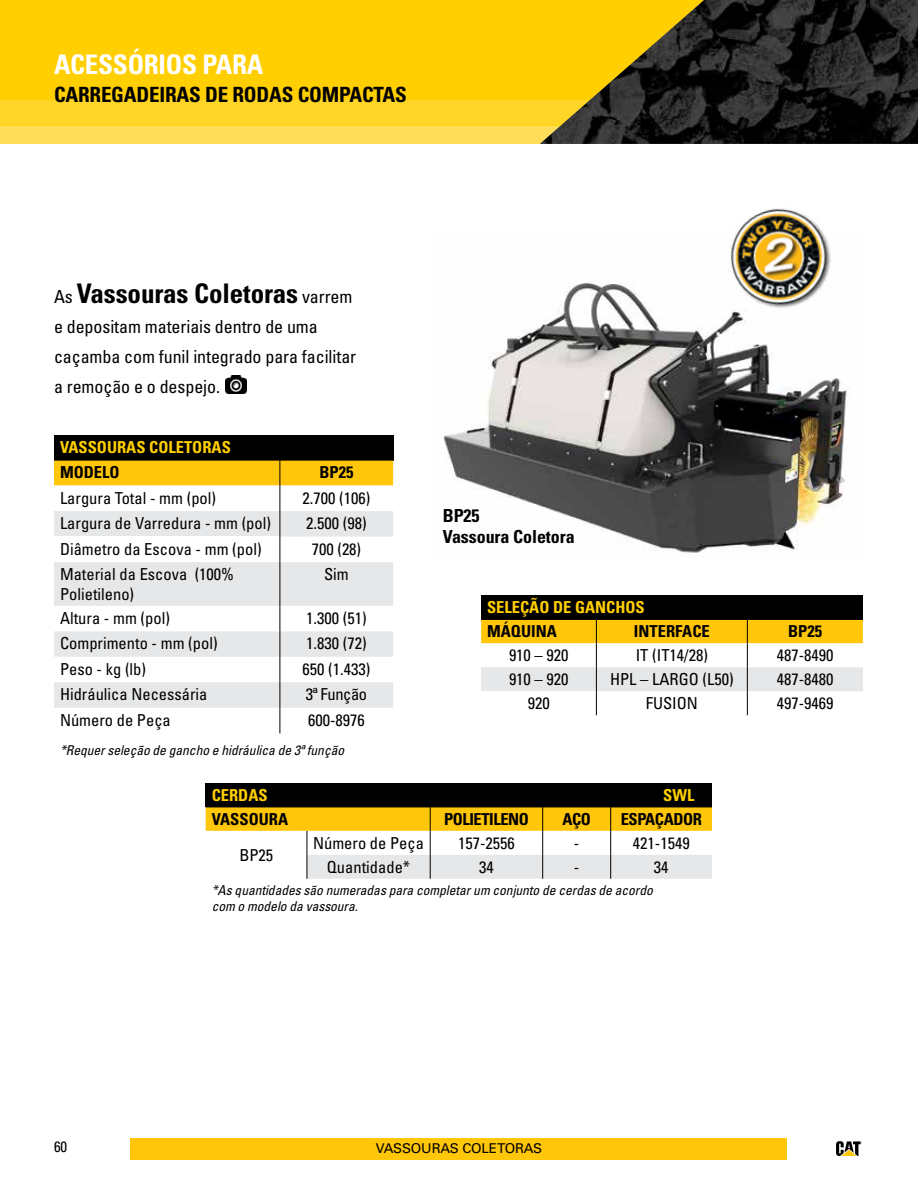
<style>
.page{position:relative;width:918px;height:1188px;background:#fff}
.page>*{position:absolute;margin:0;border:0;box-sizing:border-box;transform-origin:0 0}
.BodyCopy{font:700 condensed 27px "Univers LT Std";letter-spacing:-.005em;color:#000}
.t1{font:700 condensed 27px "Univers LT Std";letter-spacing:-.01em;color:#fff}
.t2{font:700 condensed 21px "Univers LT Std";letter-spacing:-.01em;color:#000}
.BodyCopy-2{font:condensed 18px/30px "Univers LT Std";letter-spacing:-.005em;color:#000}
.BodyCopy-3{font:700 condensed 18px "Univers LT Std";letter-spacing:-.005em;color:#000}
.t3{font:condensed 16.5px/19.8px "Univers LT Std";color:#000}
.TOC_Level_1{font:700 condensed 16.5px "Univers LT Std";color:#ffcf01}
.t4{font:700 condensed 16.5px "Univers LT Std";color:#000}
.t5{font:700 condensed 16.5px "Univers LT Std";letter-spacing:-.025em;color:#000}
.t6{font:condensed 16.5px "Univers LT Std";letter-spacing:-.025em;color:#000}
.t7{font:condensed 15px "Univers LT Std";color:#000}
.BodyCopy-4{font:italic condensed 13.5px/16.2px "Univers LT Std";letter-spacing:-.005em;color:#000}
.Page_Title{font:13.5px "Univers LT Std";letter-spacing:-.01em;color:#000}
.s1{font-weight:400;font-size:18px}
</style>
<div class="page">
<div style="left:131px;top:1138px;width:656px;height:21px;background:#ffc60a"></div>
<img style="left:443px;top:283px;width:408px;height:270px">
<svg style="left:54px;top:435px;width:340px;height:298px"></svg>
<img style="left:721px;top:208px;width:121px;height:114px">
<img style="left:225px;top:376px;width:22px;height:18px">
<div style="left:481px;top:596px;width:382px;height:23px;background:#000"></div>
<svg style="left:481px;top:619px;width:382px;height:96px"></svg>
<div style="left:206px;top:783px;width:506px;height:24px;background:#000"></div>
<svg style="left:206px;top:807px;width:506px;height:72px"></svg>
<div style="left:0;top:0;width:891px;height:99px;background:#ffcf01"></div>
<div style="left:0;top:99px;width:891px;height:26px;background:#ffd627"></div>
<div style="left:0;top:125px;width:891px;height:19px;background:#ffdf5a"></div>
<img style="left:540px;top:0;width:377px;height:144px">
<svg style="left:917px;top:0;width:1px;height:144px"></svg>
<svg style="left:836px;top:1141px;width:25px;height:15px"></svg>
<h1 class="t1" style="left:54px;top:47px;width:211px">ACESSÓRIOS PARA</h1>
<p class="t2" style="left:54px;top:81px;width:354px">CARREGADEIRAS DE RODAS COMPACTAS</p>
<p class="BodyCopy" style="left:54px;top:277px;width:300px"><span class="s1">As</span> Vassouras Coletoras <span class="s1">varrem</span></p>
<p class="BodyCopy-2" style="left:54px;top:312px;width:304px">e depositam materiais dentro de uma caçamba com funil integrado para facilitar a remoção e o despejo.</p>
<p class="TOC_Level_1" style="left:60px;top:437px;width:172px">VASSOURAS COLETORAS</p>
<p class="t4" style="left:60px;top:462px;width:61px">MODELO</p>
<p class="t4" style="left:320px;top:462px;width:35px">BP25</p>
<p class="t3" style="left:60px;top:488px;width:158px">Largura Total - mm (pol)</p>
<p class="t3" style="left:303px;top:488px;width:69px">2.700 (106)</p>
<p class="t3" style="left:60px;top:513px;width:213px">Largura de Varredura - mm (pol)</p>
<p class="t3" style="left:306px;top:513px;width:62px">2.500 (98)</p>
<p class="t3" style="left:60px;top:539px;width:203px">Diâmetro da Escova - mm (pol)</p>
<p class="t3" style="left:312px;top:539px;width:51px">700 (28)</p>
<p class="t3" style="left:60px;top:564px;width:176px">Material da Escova (100%<br>Polietileno)</p>
<p class="t3" style="left:324px;top:564px;width:26px">Sim</p>
<p class="t3" style="left:60px;top:608px;width:111px">Altura - mm (pol)</p>
<p class="t3" style="left:306px;top:608px;width:62px">1.300 (51)</p>
<p class="t3" style="left:60px;top:633px;width:159px">Comprimento - mm (pol)</p>
<p class="t3" style="left:306px;top:633px;width:62px">1.830 (72)</p>
<p class="t3" style="left:60px;top:659px;width:88px">Peso - kg (lb)</p>
<p class="t3" style="left:303px;top:659px;width:69px">650 (1.433)</p>
<p class="t3" style="left:60px;top:684px;width:149px">Hidráulica Necessária</p>
<p class="t6" style="left:306px;top:684px;width:63px">3ª Função</p>
<p class="t3" style="left:60px;top:710px;width:112px">Número de Peça</p>
<p class="t3" style="left:308px;top:710px;width:58px">600-8976</p>
<p class="BodyCopy-4" style="left:60px;top:742px;width:286px">*Requer seleção de gancho e hidráulica de 3ª função</p>
<p class="BodyCopy-3" style="left:443px;top:504px;width:38px">BP25</p>
<p class="BodyCopy-3" style="left:443px;top:526px;width:133px">Vassoura Coletora</p>
<p class="TOC_Level_1" style="left:487px;top:597px;width:159px">SELEÇÃO DE GANCHOS</p>
<p class="t4" style="left:487px;top:621px;width:71px">MÁQUINA</p>
<p class="t4" style="left:634px;top:621px;width:77px">INTERFACE</p>
<p class="t4" style="left:788px;top:621px;width:35px">BP25</p>
<p class="t3" style="left:509px;top:645px;width:61px">910 – 920</p>
<p class="t3" style="left:636px;top:645px;width:74px">IT (IT14/28)</p>
<p class="t3" style="left:777px;top:645px;width:58px">487-8490</p>
<p class="t3" style="left:509px;top:669px;width:61px">910 – 920</p>
<p class="t3" style="left:610px;top:669px;width:125px">HPL – LARGO (L50)</p>
<p class="t3" style="left:777px;top:669px;width:58px">487-8480</p>
<p class="t3" style="left:528px;top:693px;width:23px">920</p>
<p class="t3" style="left:646px;top:693px;width:54px">FUSION</p>
<p class="t3" style="left:777px;top:693px;width:58px">497-9469</p>
<p class="t7" style="left:54px;top:1137px;width:15px">60</p>
<p class="TOC_Level_1" style="left:212px;top:785px;width:57px">CERDAS</p>
<p class="TOC_Level_1" style="left:663px;top:785px;width:33px">SWL</p>
<p class="t4" style="left:212px;top:809px;width:78px">VASSOURA</p>
<p class="t5" style="left:444px;top:809px;width:86px">POLIETILENO</p>
<p class="t4" style="left:562px;top:809px;width:30px">AÇO</p>
<p class="t5" style="left:621px;top:809px;width:83px">ESPAÇADOR</p>
<p class="t3" style="left:239px;top:845px;width:35px">BP25</p>
<p class="t3" style="left:313px;top:833px;width:112px">Número de Peça</p>
<p class="t3" style="left:458px;top:833px;width:58px">157-2556</p>
<p class="t3" style="left:574px;top:833px;width:7px">-</p>
<p class="t3" style="left:633px;top:833px;width:58px">421-1549</p>
<p class="t3" style="left:327px;top:857px;width:85px">Quantidade*</p>
<p class="t3" style="left:479px;top:857px;width:16px">34</p>
<p class="t3" style="left:574px;top:857px;width:7px">-</p>
<p class="t3" style="left:654px;top:857px;width:16px">34</p>
<p class="BodyCopy-4" style="left:212px;top:882px;width:443px">*As quantidades são numeradas para completar um conjunto de cerdas de acordo com o modelo da vassoura.</p>
<p class="Page_Title" style="left:376px;top:1141px;width:168px">VASSOURAS COLETORAS</p>
</div>
